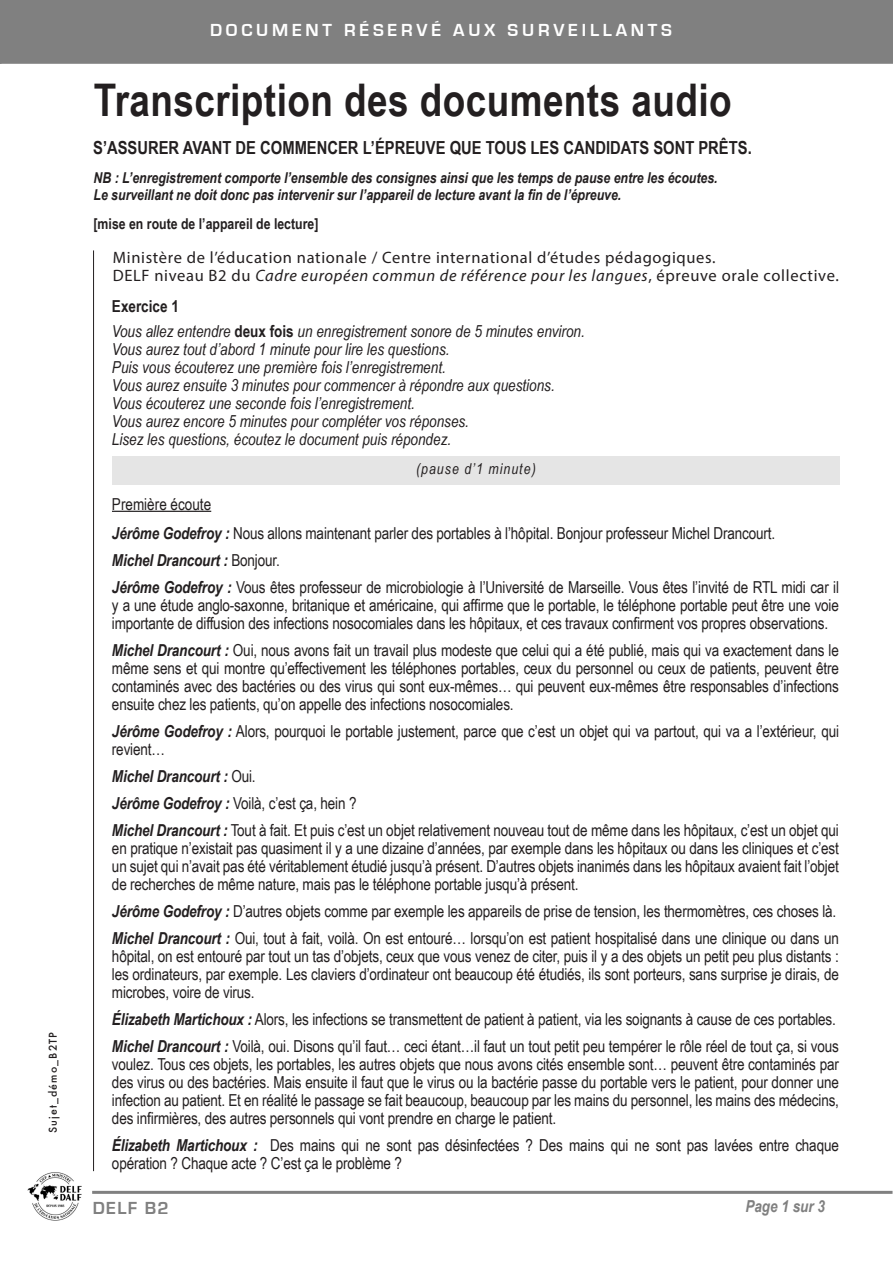
<style>
.page{position:relative;width:893px;height:1263px;background:#fff}
.page>*{position:absolute;margin:0;border:0;box-sizing:border-box;transform-origin:0 0}
.t1{font:700 45px "Arial Narrow";letter-spacing:.01em;color:#231f20}
.t2{font:700 18px "Arial Narrow";color:#231f20}
.t3{font:700 18px "Eurostile";letter-spacing:.21em;color:#fff}
.t4{font:700 18px "Eurostile";letter-spacing:.08em;color:#808080}
.t5{font:16.5px/18px "Arial Narrow";letter-spacing:-.01em;color:#231f20;text-align:justify}
.t6{font:italic 16.5px "Arial Narrow";color:#231f20}
.t7{font:italic 16.5px "Myriad Pro";letter-spacing:.04em;color:#231f20}
.t8{font:16.5px "Myriad Pro";letter-spacing:.04em;color:#231f20}
.t9{font:italic 700 16.5px "Arial Narrow";letter-spacing:-.01em;color:#231f20}
.t10{font:italic 700 16.5px "Arial Narrow";color:#808080}
.t11{font:700 16.5px "Arial Narrow";color:#231f20}
.t12{font:italic 700 15px "Arial Narrow";color:#231f20}
.t13{font:700 15px "Arial Narrow";color:#231f20}
.t14{font:italic 15px "Arial Narrow";letter-spacing:.07em;color:#231f20}
.t15{font:500 10.5px "Futura";letter-spacing:.11em;color:#231f20}
.s1{font-style:normal}
.s2{font-weight:700;font-style:normal}
.s3{font-weight:700;font-style:italic}
.s4{font-weight:400;font-style:normal}
</style>
<div class="page">
<hr style="left:92px;top:1191px;width:800px;height:3px;background:#808080">
<img style="left:27px;top:1172px;width:55px;height:49px">
<div style="left:0;top:0;width:893px;height:64px;background:#808080"></div>
<hr style="left:93px;top:250px;width:1px;height:921px;background:#231f20">
<div style="left:112px;top:456px;width:727px;height:29px;background:#e5e5e5"></div>
<hr style="left:112px;top:511px;width:99px;height:1px;background:#231f20">
<p class="t15" style="left:46px;top:1133px;width:103px;rotate:-90deg">Sujet_démo_B2TP</p>
<p class="t3" style="left:210px;top:20px;width:463px">DOCUMENT RÉSERVÉ AUX SURVEILLANTS</p>
<p class="t1" style="left:94px;top:66px;width:639px">Transcription des documents audio</p>
<p class="t2" style="left:93px;top:134px;width:660px">S’ASSURER AVANT DE COMMENCER L’ÉPREUVE QUE TOUS LES CANDIDATS SONT PRÊTS.</p>
<p class="t12" style="left:94px;top:167px;width:625px">NB : L’enregistrement comporte l’ensemble des consignes ainsi que les temps de pause entre les écoutes.</p>
<p class="t12" style="left:94px;top:183px;width:529px">Le surveillant ne doit donc pas intervenir sur l’appareil de lecture avant la fin de l’épreuve.</p>
<p class="t13" style="left:94px;top:212px;width:226px">[mise en route de l’appareil de lecture]</p>
<p class="t8" style="left:113px;top:247px;width:604px">Ministère de l’éducation nationale / Centre international d’études pédagogiques.</p>
<p class="t7" style="left:113px;top:265px;width:728px"><span class="s1">DELF niveau B2 du</span> Cadre européen commun de référence pour les langues<span class="s1">, épreuve orale collective.</span></p>
<p class="t11" style="left:112px;top:294px;width:68px">Exercice 1</p>
<p class="t6" style="left:112px;top:320px;width:474px">Vous allez entendre <span class="s2">deux fois</span> un enregistrement sonore de 5 minutes environ.</p>
<p class="t6" style="left:112px;top:338px;width:339px">Vous aurez tout d’abord 1 minute pour lire les questions.</p>
<p class="t6" style="left:112px;top:356px;width:335px">Puis vous écouterez une première fois l’enregistrement.</p>
<p class="t6" style="left:112px;top:374px;width:444px">Vous aurez ensuite 3 minutes pour commencer à répondre aux questions.</p>
<p class="t6" style="left:112px;top:392px;width:304px">Vous écouterez une seconde fois l’enregistrement.</p>
<p class="t6" style="left:112px;top:410px;width:359px">Vous aurez encore 5 minutes pour compléter vos réponses.</p>
<p class="t6" style="left:112px;top:428px;width:341px">Lisez les questions, écoutez le document puis répondez.</p>
<p class="t5" style="left:112px;top:494px;width:101px">Première écoute</p>
<p class="t14" style="left:416px;top:459px;width:121px">(pause d’1 minute)</p>
<p class="t5" style="left:112px;top:524px;width:665px"><span class="s3">Jérôme Godefroy :</span> Nous allons maintenant parler des portables à l’hôpital. Bonjour professeur Michel Drancourt.</p>
<p class="t9" style="left:112px;top:548px;width:169px">Michel Drancourt : <span class="s4">Bonjour.</span></p>
<p class="t5" style="left:112px;top:578px;width:729px"><span class="s3">Jérôme Godefroy :</span> Vous êtes professeur de microbiologie à l’Université de Marseille. Vous êtes l’invité de RTL midi car il y a une étude anglo-saxonne, britanique et américaine, qui affirme que le portable, le téléphone portable peut être une voie importante de diffusion des infections nosocomiales dans les hôpitaux, et ces travaux confirment vos propres observations.</p>
<p class="t5" style="left:112px;top:641px;width:729px"><span class="s3">Michel Drancourt :</span> Oui, nous avons fait un travail plus modeste que celui qui a été publié, mais qui va exactement dans le même sens et qui montre qu’effectivement les téléphones portables, ceux du personnel ou ceux de patients, peuvent être contaminés avec des bactéries ou des virus qui sont eux-mêmes… qui peuvent eux-mêmes être responsables d’infections ensuite chez les patients, qu’on appelle des infections nosocomiales.</p>
<p class="t5" style="left:112px;top:722px;width:729px"><span class="s3">Jérôme Godefroy :</span> Alors, pourquoi le portable justement, parce que c’est un objet qui va partout, qui va a l’extérieur, qui revient…</p>
<p class="t9" style="left:112px;top:764px;width:145px">Michel Drancourt : <span class="s4">Oui.</span></p>
<p class="t5" style="left:112px;top:794px;width:246px"><span class="s3">Jérôme Godefroy :</span> Voilà, c’est ça, hein ?</p>
<p class="t5" style="left:112px;top:821px;width:728px"><span class="s3">Michel Drancourt :</span> Tout à fait. Et puis c’est un objet relativement nouveau tout de même dans les hôpitaux, c’est un objet qui en pratique n’existait pas quasiment il y a une dizaine d’années, par exemple dans les hôpitaux ou dans les cliniques et c’est un sujet qui n’avait pas été véritablement étudié jusqu’à présent. D’autres objets inanimés dans les hôpitaux avaient fait l’objet de recherches de même nature, mais pas le téléphone portable jusqu’à présent.</p>
<p class="t5" style="left:112px;top:902px;width:726px"><span class="s3">Jérôme Godefroy :</span> D’autres objets comme par exemple les appareils de prise de tension, les thermomètres, ces choses là.</p>
<p class="t5" style="left:112px;top:929px;width:728px"><span class="s3">Michel Drancourt :</span> Oui, tout à fait, voilà. On est entouré… lorsqu’on est patient hospitalisé dans une clinique ou dans un hôpital, on est entouré par tout un tas d’objets, ceux que vous venez de citer, puis il y a des objets un petit peu plus distants : les ordinateurs, par exemple. Les claviers d’ordinateur ont beaucoup été étudiés, ils sont porteurs, sans surprise je dirais, de microbes, voire de virus.</p>
<p class="t5" style="left:112px;top:1010px;width:725px"><span class="s3">Élizabeth Martichoux :</span> Alors, les infections se transmettent de patient à patient, via les soignants à cause de ces portables.</p>
<p class="t5" style="left:112px;top:1037px;width:729px"><span class="s3">Michel Drancourt :</span> Voilà, oui. Disons qu’il faut… ceci étant…il faut un tout petit peu tempérer le rôle réel de tout ça, si vous voulez. Tous ces objets, les portables, les autres objets que nous avons cités ensemble sont… peuvent être contaminés par des virus ou des bactéries. Mais ensuite il faut que le virus ou la bactérie passe du portable vers le patient, pour donner une infection au patient. Et en réalité le passage se fait beaucoup, beaucoup par les mains du personnel, les mains des médecins, des infirmières, des autres personnels qui vont prendre en charge le patient.</p>
<p class="t5" style="left:112px;top:1136px;width:728px"><span class="s3">Élizabeth Martichoux :</span> Des mains qui ne sont pas désinfectées ? Des mains qui ne sont pas lavées entre chaque</p>
<p class="t5" style="left:112px;top:1154px;width:292px">opération ? Chaque acte ? C’est ça le problème ?</p>
<p class="t4" style="left:93px;top:1198px;width:78px">DELF B2</p>
<p class="t10" style="left:745px;top:1194px;width:81px">Page 1 sur 3</p>
</div>
